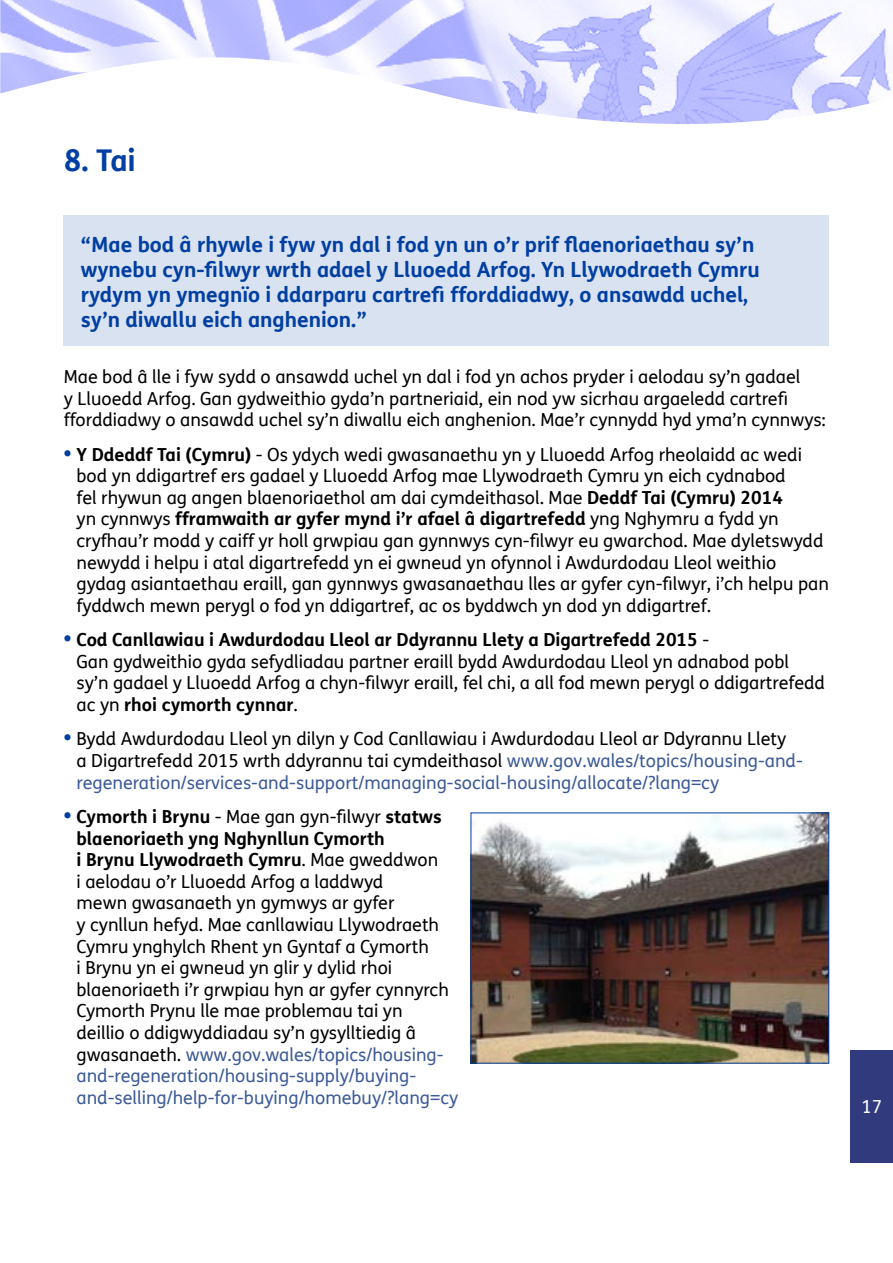
<style>
.page{position:relative;width:893px;height:1263px;background:#fff}
.page>*{position:absolute;margin:0;border:0;box-sizing:border-box;transform-origin:0 0}
.section_head{font:700 30px "FS Me";color:#003fa2}
.quote{font:700 21px/25.2px "FS Me";color:#003fa2}
.Body_text{font:18px/21.6px "FS Me";color:#000}
.t1{font:18px "FS Me";color:#fff}
.s1{font-weight:800;font-size:21px;color:#003fa2}
.s2{font-weight:700}
.s3{color:#3d5b98}
</style>
<div class="page">
<div style="left:850px;top:1050px;width:43px;height:113px;background:#303a7c"></div>
<img style="left:0;top:0;width:893px;height:124px">
<div style="left:64px;top:216px;width:765px;height:130px;background:#d9e2f1"></div>
<img style="left:473px;top:814px;width:354px;height:247px">
<p class="section_head" style="left:64px;top:137px;width:74px">8. Tai</p>
<p class="quote" style="left:81px;top:231px;width:680px">“Mae bod â rhywle i fyw yn dal i fod yn un o’r prif flaenoriaethau sy’n wynebu cyn-filwyr wrth adael y Lluoedd Arfog. Yn Llywodraeth Cymru rydym yn ymegnïo i ddarparu cartrefi fforddiadwy, o ansawdd uchel, sy’n diwallu eich anghenion.”</p>
<p class="Body_text" style="left:64px;top:366px;width:764px">Mae bod â lle i fyw sydd o ansawdd uchel yn dal i fod yn achos pryder i aelodau sy’n gadael<br>y Lluoedd Arfog. Gan gydweithio gyda’n partneriaid, ein nod yw sicrhau argaeledd cartrefi fforddiadwy o ansawdd uchel sy’n diwallu eich anghenion. Mae’r cynnydd hyd yma’n cynnwys:</p>
<p class="Body_text" style="left:77px;top:443px;width:754px;text-indent:-13px"><span class="s1">•</span> <span class="s2">Y Ddeddf Tai (Cymru)</span> - Os ydych wedi gwasanaethu yn y Lluoedd Arfog rheolaidd ac wedi bod yn ddigartref ers gadael y Lluoedd Arfog mae Llywodraeth Cymru yn eich cydnabod<br>fel rhywun ag angen blaenoriaethol am dai cymdeithasol. Mae <span class="s2">Deddf Tai (Cymru) 2014<br></span>yn cynnwys <span class="s2">fframwaith ar gyfer mynd i’r afael â digartrefedd</span> yng Nghymru a fydd yn cryfhau’r modd y caiff yr holl grwpiau gan gynnwys cyn-filwyr eu gwarchod. Mae dyletswydd newydd i helpu i atal digartrefedd yn ei gwneud yn ofynnol i Awdurdodau Lleol weithio gydag asiantaethau eraill, gan gynnwys gwasanaethau lles ar gyfer cyn-filwyr, i’ch helpu pan fyddwch mewn perygl o fod yn ddigartref, ac os byddwch yn dod yn ddigartref.</p>
<p class="Body_text" style="left:77px;top:629px;width:750px;text-indent:-13px"><span class="s1">•</span> <span class="s2">Cod Canllawiau i Awdurdodau Lleol ar Ddyrannu Llety a Digartrefedd 2015</span> -<br>Gan gydweithio gyda sefydliadau partner eraill bydd Awdurdodau Lleol yn adnabod pobl sy’n gadael y Lluoedd Arfog a chyn-filwyr eraill, fel chi, a all fod mewn perygl o ddigartrefedd ac yn <span class="s2">rhoi cymorth cynnar</span>.</p>
<p class="Body_text" style="left:77px;top:728px;width:728px;text-indent:-13px"><span class="s1">•</span> Bydd Awdurdodau Lleol yn dilyn y Cod Canllawiau i Awdurdodau Lleol ar Ddyrannu Llety<br>a Digartrefedd 2015 wrth ddyrannu tai cymdeithasol <span class="s3">www.gov.wales/topics/housing-and&shy;regeneration/services-and-support/managing-social-housing/allocate/?lang=cy</span></p>
<p class="Body_text" style="left:77px;top:805px;width:383px;text-indent:-13px"><span class="s1">•</span> <span class="s2">Cymorth i Brynu</span> - Mae gan gyn-filwyr <span class="s2">statws blaenoriaeth yng Nghynllun Cymorth<br>i Brynu Llywodraeth Cymru</span>. Mae gweddwon<br>i aelodau o’r Lluoedd Arfog a laddwyd<br>mewn gwasanaeth yn gymwys ar gyfer<br>y cynllun hefyd. Mae canllawiau Llywodraeth Cymru ynghylch Rhent yn Gyntaf a Cymorth<br>i Brynu yn ei gwneud yn glir y dylid rhoi blaenoriaeth i’r grwpiau hyn ar gyfer cynnyrch Cymorth Prynu lle mae problemau tai yn<br>deillio o ddigwyddiadau sy’n gysylltiedig â gwasanaeth. <span class="s3">www.gov.wales/topics/housing&shy;and-regeneration/housing-supply/buying&shy;and-selling/help-for-buying/homebuy/?lang=cy</span></p>
<p class="t1" style="left:861px;top:1095px;width:22px">17</p>
</div>
